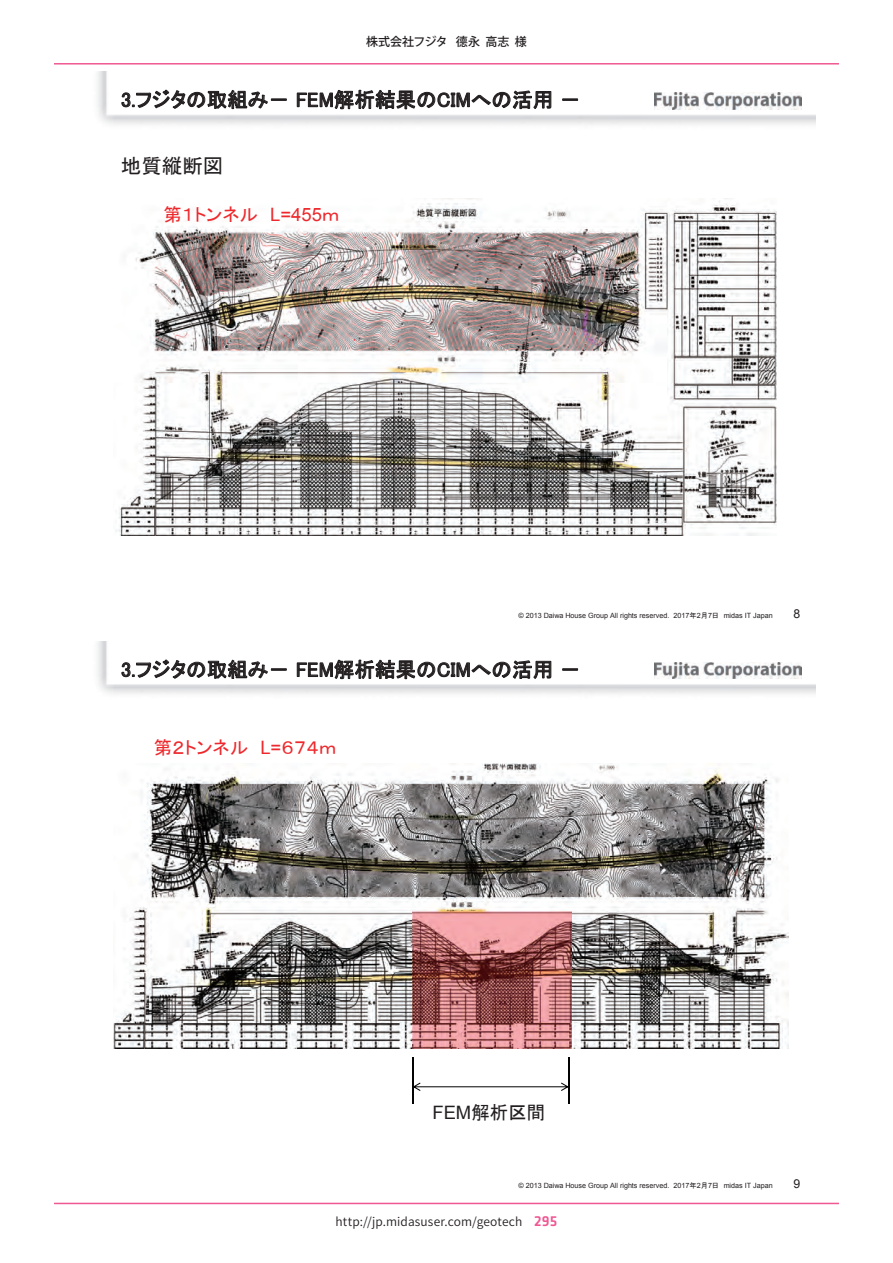
<style>
.page{position:relative;width:893px;height:1263px;background:#fff}
.page>*{position:absolute;margin:0;border:0;box-sizing:border-box;transform-origin:0 0}
.t1{font:20.55px "MS P Gothic";letter-spacing:.005em;color:#231f20}
.t2{font:18.45px "MS P Gothic";color:#ee292d}
.t3{font:18.45px "MS P Gothic";color:#231f20}
.t4{font:12.3px "Arial";color:#231f20}
.t5{font:12px "Source Han Sans JP";letter-spacing:.01em;color:#231f20}
.t6{font:500 12px "Koz Go Pro";color:#231f20}
.t7{font:7.2px "Arial";color:#231f20}
.s1{font-family:"Arial"}
.s2{font-family:"MS P Gothic"}
.s3{font-family:"Klavika";font-weight:500;font-size:15px;color:#f05893}
</style>
<div class="page">
<hr style="left:54px;top:63px;width:785px;height:2px;background:#f05893">
<hr style="left:54px;top:1203px;width:785px;height:1px;background:#f05893">
<img style="left:97px;top:72px;width:718px;height:53px">
<img style="left:655px;top:92px;width:147px;height:17px">
<svg style="left:122px;top:90px;width:165px;height:20px"></svg>
<svg style="left:297px;top:90px;width:254px;height:19px"></svg>
<svg style="left:562px;top:99px;width:16px;height:2px"></svg>
<img style="left:116px;top:199px;width:661px;height:336px">
<img style="left:97px;top:642px;width:718px;height:52px">
<img style="left:655px;top:662px;width:147px;height:17px">
<img style="left:114px;top:763px;width:674px;height:285px">
<img style="left:412px;top:911px;width:159px;height:138px">
<hr style="left:412px;top:1057px;width:1px;height:47px;background:#030303">
<hr style="left:568px;top:1057px;width:1px;height:47px;background:#030303">
<svg style="left:413px;top:1082px;width:155px;height:9px"></svg>
<svg style="left:122px;top:659px;width:165px;height:21px"></svg>
<svg style="left:297px;top:659px;width:254px;height:20px"></svg>
<svg style="left:562px;top:668px;width:16px;height:2px"></svg>
<h3 class="t6" style="left:366px;top:34px;width:162px">株式会社フジタ 德永 高志 様</h3>
<h1 class="t1" style="left:121px;top:89px;width:461px">3.フジタの取組み－ FEM解析結果のCIMへの活用－</h1>
<h1 class="t1" style="left:121px;top:156px;width:104px">地質縦断図</h1>
<h2 class="t2" style="left:164px;top:205px;width:177px">第１トンネル <span class="s1">L=455</span>ｍ</h2>
<p class="t7" style="left:518px;top:611px;width:256px">© 2013 Daiwa House Group All rights reserved. 2017<span class="s2">年</span>2<span class="s2">月</span>7<span class="s2">日</span> midas IT Japan</p>
<h3 class="t4" style="left:793px;top:605px;width:8px">8</h3>
<h1 class="t1" style="left:121px;top:659px;width:461px">3.フジタの取組み－ FEM解析結果のCIMへの活用－</h1>
<h2 class="t2" style="left:154px;top:738px;width:184px">第２トンネル <span class="s1">L=</span>６７４ｍ</h2>
<h2 class="t3" style="left:432px;top:1104px;width:114px"><span class="s1">FEM</span>解析区間</h2>
<p class="t7" style="left:518px;top:1180px;width:256px">© 2013 Daiwa House Group All rights reserved. 2017<span class="s2">年</span>2<span class="s2">月</span>7<span class="s2">日</span> midas IT Japan</p>
<h3 class="t4" style="left:793px;top:1175px;width:8px">9</h3>
<h3 class="t5" style="left:336px;top:1214px;width:223px">http://jp.midasuser.com/geotech　<span class="s3">295</span></h3>
</div>
